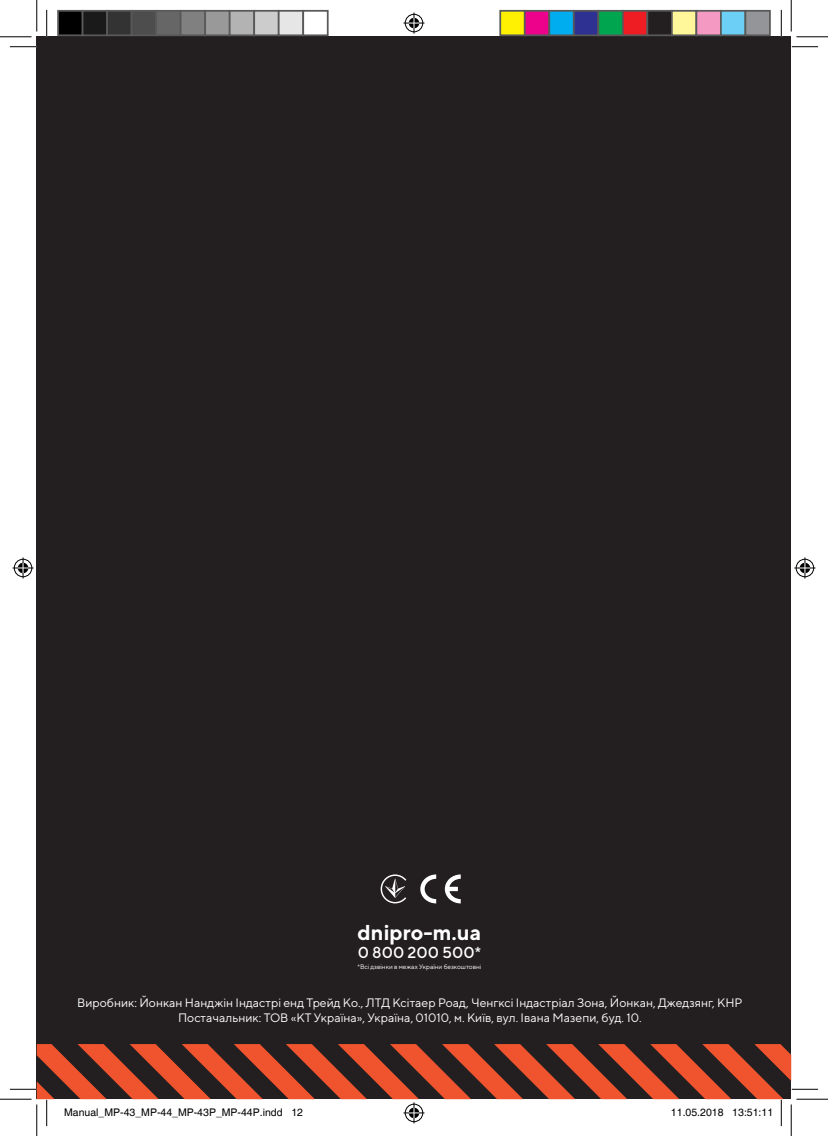
<style>
.page{position:relative;width:828px;height:1136px;background:#fff}
.page>*{position:absolute;margin:0;border:0;box-sizing:border-box;transform-origin:0 0}
.t1{font:700 21.53px "TT Norms";color:#fff}
.t2{font:500 15.92px "TT Norms";color:#fff}
.t3{font:12.25px/14.7px "TT Norms";color:#fff;text-align:center}
.t4{font:10.5px "Helvetica";color:#000}
.t5{font:6.48px "TT Norms";color:#fff}
</style>
<div class="page">
<div style="left:37px;top:37px;width:754px;height:1061px;background:#231f20"></div>
<svg style="left:380px;top:874px;width:26px;height:29px"></svg>
<svg style="left:420px;top:874px;width:16px;height:29px"></svg>
<svg style="left:445px;top:874px;width:15px;height:29px"></svg>
<svg style="left:10px;top:46px;width:26px;height:1px"></svg>
<svg style="left:791px;top:46px;width:27px;height:1px"></svg>
<svg style="left:46px;top:10px;width:1px;height:26px"></svg>
<svg style="left:781px;top:10px;width:1px;height:26px"></svg>
<hr style="left:0;top:36px;width:32px;height:1px;background:#000">
<hr style="left:796px;top:36px;width:32px;height:1px;background:#000">
<hr style="left:0;top:1098px;width:32px;height:1px;background:#000">
<hr style="left:796px;top:1098px;width:32px;height:1px;background:#000">
<hr style="left:36px;top:0;width:1px;height:31px;background:#000">
<hr style="left:36px;top:1104px;width:1px;height:31px;background:#000">
<hr style="left:790px;top:0;width:1px;height:31px;background:#000">
<hr style="left:790px;top:1104px;width:1px;height:31px;background:#000">
<svg style="left:403px;top:13px;width:21px;height:21px"></svg>
<svg style="left:13px;top:557px;width:21px;height:21px"></svg>
<svg style="left:794px;top:557px;width:21px;height:21px"></svg>
<div style="left:58px;top:11px;width:25px;height:24px;background:#000"></div>
<div style="left:57px;top:10px;width:26px;height:26px;border:2px solid #595959"></div>
<div style="left:83px;top:11px;width:24px;height:24px;background:#1a1a1a"></div>
<div style="left:82px;top:10px;width:26px;height:26px;border:2px solid #595959"></div>
<div style="left:107px;top:11px;width:25px;height:24px;background:#333"></div>
<div style="left:106px;top:10px;width:26px;height:26px;border:2px solid #595959"></div>
<div style="left:132px;top:11px;width:24px;height:24px;background:#4d4d4d"></div>
<div style="left:131px;top:10px;width:26px;height:26px;border:2px solid #595959"></div>
<div style="left:156px;top:11px;width:25px;height:24px;background:#666"></div>
<div style="left:155px;top:10px;width:26px;height:26px;border:2px solid #595959"></div>
<div style="left:181px;top:11px;width:24px;height:24px;background:#808080"></div>
<div style="left:180px;top:10px;width:26px;height:26px;border:2px solid #595959"></div>
<div style="left:205px;top:11px;width:25px;height:24px;background:#999"></div>
<div style="left:204px;top:10px;width:26px;height:26px;border:2px solid #595959"></div>
<div style="left:230px;top:11px;width:24px;height:24px;background:#b3b3b3"></div>
<div style="left:229px;top:10px;width:26px;height:26px;border:2px solid #595959"></div>
<div style="left:254px;top:11px;width:25px;height:24px;background:#ccc"></div>
<div style="left:253px;top:10px;width:26px;height:26px;border:2px solid #595959"></div>
<div style="left:279px;top:11px;width:24px;height:24px;background:#e6e6e6"></div>
<div style="left:278px;top:10px;width:26px;height:26px;border:2px solid #595959"></div>
<div style="left:302px;top:10px;width:26px;height:26px;border:2px solid #595959"></div>
<div style="left:500px;top:11px;width:24px;height:24px;background:#fff101"></div>
<div style="left:499px;top:10px;width:26px;height:26px;border:2px solid #595959"></div>
<div style="left:524px;top:11px;width:25px;height:24px;background:#ed028c"></div>
<div style="left:524px;top:10px;width:26px;height:26px;border:2px solid #595959"></div>
<div style="left:549px;top:11px;width:24px;height:24px;background:#00aeef"></div>
<div style="left:548px;top:10px;width:26px;height:26px;border:2px solid #595959"></div>
<div style="left:573px;top:11px;width:25px;height:24px;background:#2e3092"></div>
<div style="left:573px;top:10px;width:26px;height:26px;border:2px solid #595959"></div>
<div style="left:598px;top:11px;width:24px;height:24px;background:#00a54f"></div>
<div style="left:597px;top:10px;width:26px;height:26px;border:2px solid #595959"></div>
<div style="left:622px;top:11px;width:25px;height:24px;background:#ee1d23"></div>
<div style="left:622px;top:10px;width:26px;height:26px;border:2px solid #595959"></div>
<div style="left:647px;top:11px;width:24px;height:24px;background:#231f20"></div>
<div style="left:646px;top:10px;width:26px;height:26px;border:2px solid #595959"></div>
<div style="left:671px;top:11px;width:25px;height:24px;background:#fff79a"></div>
<div style="left:671px;top:10px;width:26px;height:26px;border:2px solid #595959"></div>
<div style="left:696px;top:11px;width:24px;height:24px;background:#f499c2"></div>
<div style="left:695px;top:10px;width:26px;height:26px;border:2px solid #595959"></div>
<div style="left:720px;top:11px;width:25px;height:24px;background:#6bcff6"></div>
<div style="left:720px;top:10px;width:26px;height:26px;border:2px solid #595959"></div>
<div style="left:745px;top:11px;width:24px;height:24px;background:#939598"></div>
<div style="left:744px;top:10px;width:26px;height:26px;border:2px solid #595959"></div>
<svg style="left:10px;top:1043px;width:808px;height:82px"></svg>
<p class="t1" style="left:357px;top:918px;width:125px">dnipro-m.ua</p>
<p class="t2" style="left:358px;top:942px;width:125px">0 800 200 500*</p>
<p class="t5" style="left:357px;top:962px;width:125px">*Всі дзвінки в межах України безкоштовні</p>
<p class="t3" style="left:77px;top:995px;width:666px">Виробник: Йонкан Нанджін Індастрі енд Трейд Ко., ЛТД Ксітаер Роад, Ченгксі Індастріал Зона, Йонкан, Джедзянг, КНР<br>Постачальник: ТОВ «КТ Україна», Україна, 01010, м. Київ, вул. Івана Мазепи, буд. 10.</p>
<p class="t4" style="left:64px;top:1105px;width:240px">Manual_MP-43_MP-44_MP-43P_MP-44P.indd 12</p>
<p class="t4" style="left:671px;top:1105px;width:104px">11.05.2018 13:51:11</p>
</div>
